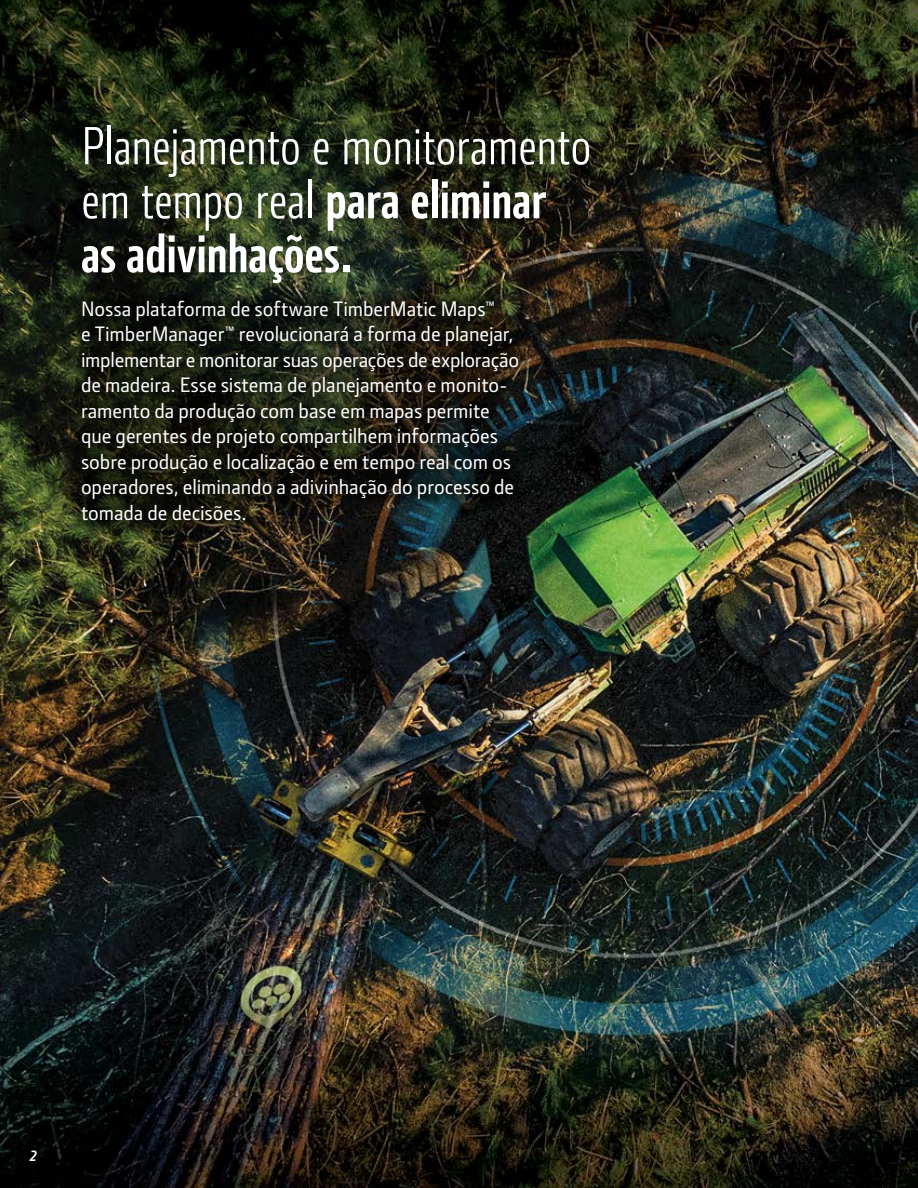
<style>
.page{position:relative;width:918px;height:1188px;background:#fff}
.page>*{position:absolute;margin:0;border:0;box-sizing:border-box;transform-origin:0 0}
.t1{font:54px/54px "JD Sans Pro Cond";letter-spacing:-.01em;color:#fff}
.t2{font:500 21px/25.5px "JD Sans Pro";letter-spacing:-.005em;color:#fff}
.t3{font:italic 700 15px "JD Sans Pro";color:#fff}
.s1{font-weight:700}
</style>
<div class="page">
<img style="left:0;top:0;width:918px;height:1188px">
<div style="left:63px;top:282px;width:474px;height:257px;background:#000;opacity:.75"></div>
<div style="left:47px;top:90px;width:578px;height:227px;background:#000;opacity:.75"></div>
<h1 class="t1" style="left:81px;top:118px;width:512px">Planejamento e monitoramento em tempo real <span class="s1">para eliminar as adivinhações.</span></h1>
<p class="t2" style="left:81px;top:295px;width:440px">Nossa plataforma de software TimberMatic Maps™<br>e TimberManager™ revolucionará a forma de planejar, implementar e monitorar suas operações de exploração de madeira. Esse sistema de planejamento e monito&shy;ramento da produção com base em mapas permite que gerentes de projeto compartilhem informações sobre produção e localização e em tempo real com os operadores, eliminando a adivinhação do processo de tomada de decisões.</p>
<p class="t3" style="left:30px;top:1146px;width:9px">2</p>
</div>
